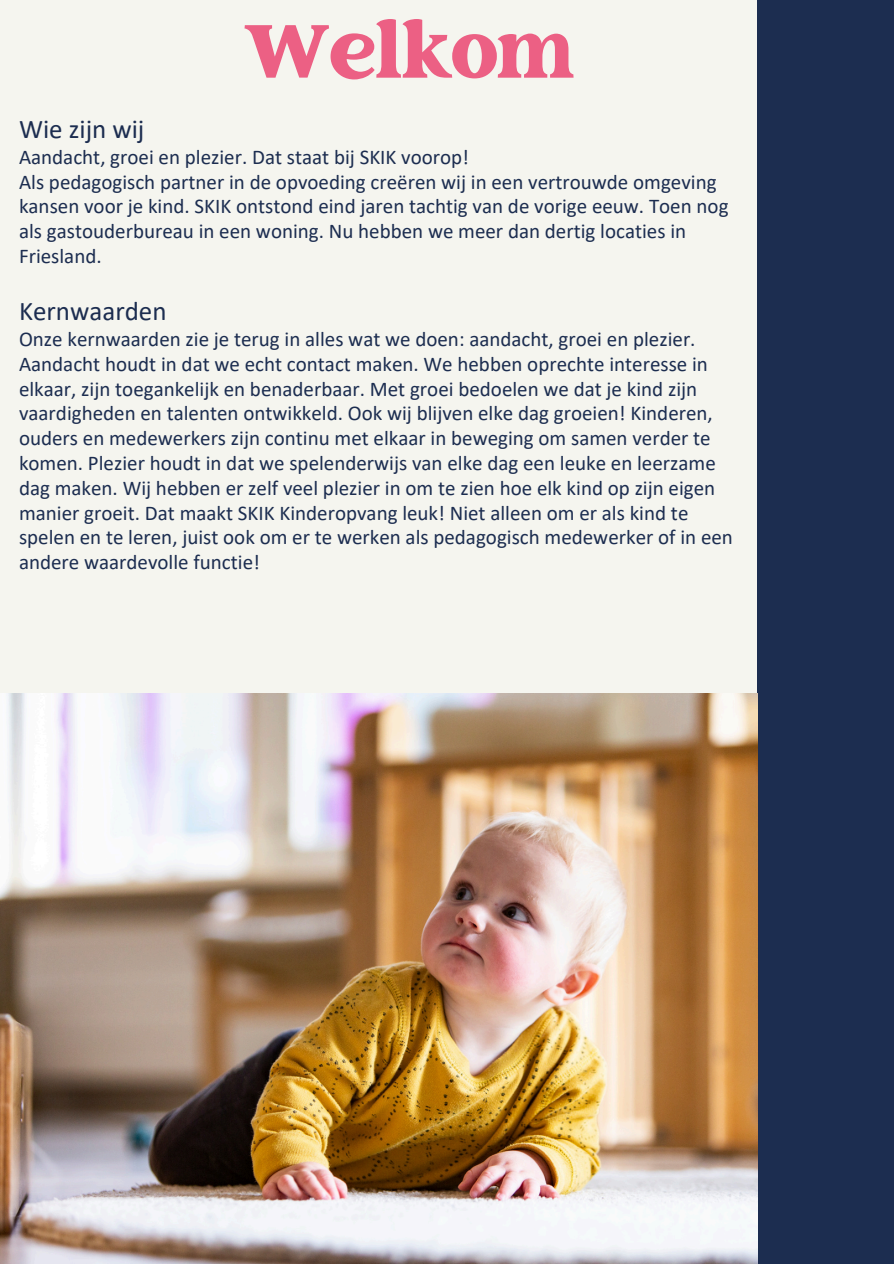
<style>
.page{position:relative;width:894px;height:1264px;background:#fff}
.page>*{position:absolute;margin:0;border:0;box-sizing:border-box;transform-origin:0 0}
.t1{font:75px "Creative Vintage";color:#ec6084}
.t2{font:27px "Calibri";color:#1c2d50}
.t3{font:21px/24.8px "Calibri";color:#1c2d50}
</style>
<div class="page">
<div style="left:0;top:0;width:893px;height:1263px;background:#f5f5ef"></div>
<div style="left:757px;top:0;width:136px;height:1263px;background:#1c2d50"></div>
<img style="left:0;top:693px;width:757px;height:570px">
<h1 class="t1" style="left:243px;top:8px;width:333px">Welkom</h1>
<p class="t2" style="left:19px;top:110px;width:127px">Wie zijn wij</p>
<p class="t3" style="left:19px;top:144px;width:710px">Aandacht, groei en plezier. Dat staat bij SKIK voorop!<br>Als pedagogisch partner in de opvoeding creëren wij in een vertrouwde omgeving kansen voor je kind. SKIK ontstond eind jaren tachtig van de vorige eeuw. Toen nog als gastouderbureau in een woning. Nu hebben we meer dan dertig locaties in Friesland.</p>
<p class="t2" style="left:19px;top:292px;width:149px">Kernwaarden</p>
<p class="t3" style="left:19px;top:326px;width:715px">Onze kernwaarden zie je terug in alles wat we doen: aandacht, groei en plezier.<br>Aandacht houdt in dat we echt contact maken. We hebben oprechte interesse in elkaar, zijn toegankelijk en benaderbaar. Met groei bedoelen we dat je kind zijn vaardigheden en talenten ontwikkeld. Ook wij blijven elke dag groeien! Kinderen, ouders en medewerkers zijn continu met elkaar in beweging om samen verder te komen. Plezier houdt in dat we spelenderwijs van elke dag een leuke en leerzame dag maken. Wij hebben er zelf veel plezier in om te zien hoe elk kind op zijn eigen manier groeit. Dat maakt SKIK Kinderopvang leuk! Niet alleen om er als kind te spelen en te leren, juist ook om er te werken als pedagogisch medewerker of in een andere waardevolle functie!</p>
</div>
